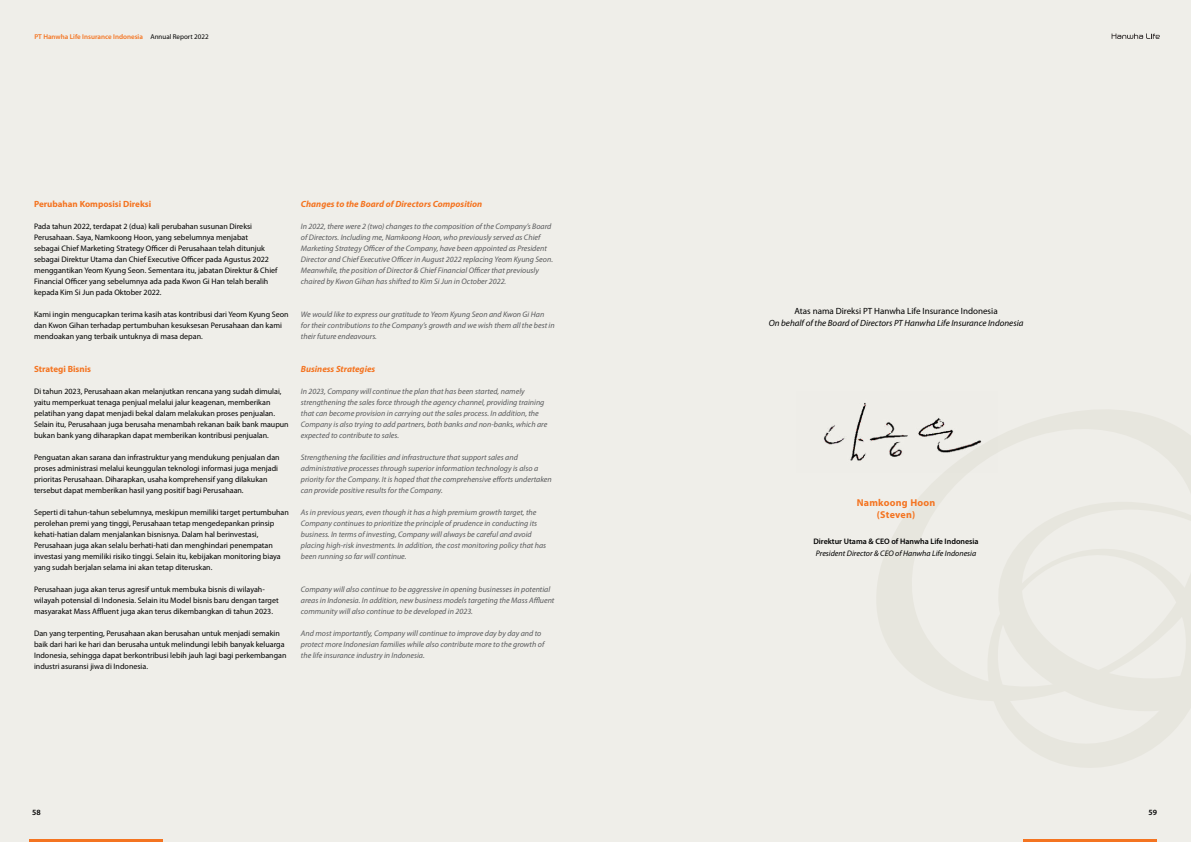
<style>
.page{position:relative;width:1191px;height:842px;background:#efeee9}
.page>*{position:absolute;margin:0;border:0;box-sizing:border-box;transform-origin:0 0}
.t1{font:700 10px/12px "Myriad Pro";letter-spacing:.025em;color:#f47421;text-align:center}
.t2{font:italic 9px "Myriad Pro";color:#000}
.t3{font:italic 700 9px "Myriad Pro";color:#f47421}
.t4{font:9px "Myriad Pro";color:#000}
.t5{font:700 9px "Myriad Pro";color:#f47421}
.t6{font:8px/11px "Myriad Pro";color:#000}
.t7{font:italic 8px/11px "Myriad Pro";color:#58595b}
.t8{font:600 8px "Myriad Pro";color:#000}
.t9{font:italic 8px "Myriad Pro";color:#000}
.t10{font:600 7px "Myriad Pro";color:#f47421}
.s1{font-weight:400;color:#000}
</style>
<div class="page">
<hr style="left:30px;top:839px;width:133px;height:3px;background:#f47421">
<hr style="left:1024px;top:839px;width:133px;height:3px;background:#f47421">
<svg style="left:1111px;top:33px;width:48px;height:6px"></svg>
<svg style="left:1004px;top:720px;width:178px;height:47px"></svg>
<svg style="left:877px;top:410px;width:314px;height:310px"></svg>
<img style="left:824px;top:402px;width:173px;height:70px">
<p class="t10" style="left:34px;top:33px;width:176px">PT Hanwha Life Insurance Indonesia <span class="s1">Annual Report 2022</span></p>
<p class="t5" style="left:34px;top:199px;width:119px">Perubahan Komposisi Direksi</p>
<p class="t6" style="left:34px;top:221px;width:245px">Pada tahun 2022, terdapat 2 (dua) kali perubahan susunan Direksi Perusahaan. Saya, Namkoong Hoon, yang sebelumnya menjabat<br>sebagai Chief Marketing Strategy Officer di Perusahaan telah ditunjuk sebagai Direktur Utama dan Chief Executive Officer pada Agustus 2022 menggantikan Yeom Kyung Seon. Sementara itu, jabatan Direktur &amp; Chief Financial Officer yang sebelumnya ada pada Kwon Gi Han telah beralih kepada Kim Si Jun pada Oktober 2022.</p>
<p class="t6" style="left:34px;top:309px;width:256px">Kami ingin mengucapkan terima kasih atas kontribusi dari Yeom Kyung Seon dan Kwon Gihan terhadap pertumbuhan kesuksesan Perusahaan dan kami mendoakan yang terbaik untuknya di masa depan.</p>
<p class="t5" style="left:34px;top:364px;width:59px">Strategi Bisnis</p>
<p class="t6" style="left:34px;top:386px;width:256px">Di tahun 2023, Perusahaan akan melanjutkan rencana yang sudah dimulai, yaitu memperkuat tenaga penjual melalui jalur keagenan, memberikan pelatihan yang dapat menjadi bekal dalam melakukan proses penjualan.<br>Selain itu, Perusahaan juga berusaha menambah rekanan baik bank maupun bukan bank yang diharapkan dapat memberikan kontribusi penjualan.</p>
<p class="t6" style="left:34px;top:452px;width:247px">Penguatan akan sarana dan infrastruktur yang mendukung penjualan dan proses administrasi melalui keunggulan teknologi informasi juga menjadi prioritas Perusahaan. Diharapkan, usaha komprehensif yang dilakukan tersebut dapat memberikan hasil yang positif bagi Perusahaan.</p>
<p class="t6" style="left:34px;top:507px;width:256px">Seperti di tahun-tahun sebelumnya, meskipun memiliki target pertumbuhan perolehan premi yang tinggi, Perusahaan tetap mengedepankan prinsip kehati-hatian dalam menjalankan bisnisnya. Dalam hal berinvestasi, Perusahaan juga akan selalu berhati-hati dan menghindari penempatan investasi yang memiliki risiko tinggi. Selain itu, kebijakan monitoring biaya yang sudah berjalan selama ini akan tetap diteruskan.</p>
<p class="t6" style="left:34px;top:584px;width:246px">Perusahaan juga akan terus agresif untuk membuka bisnis di wilayah&shy;wilayah potensial di Indonesia. Selain itu Model bisnis baru dengan target masyarakat Mass Affluent juga akan terus dikembangkan di tahun 2023.</p>
<p class="t6" style="left:34px;top:628px;width:254px">Dan yang terpenting, Perusahaan akan berusahan untuk menjadi semakin baik dari hari ke hari dan berusaha untuk melindungi lebih banyak keluarga Indonesia, sehingga dapat berkontribusi lebih jauh lagi bagi perkembangan industri asuransi jiwa di Indonesia.</p>
<p class="t3" style="left:301px;top:198px;width:183px">Changes to the Board of Directors Composition</p>
<p class="t7" style="left:301px;top:221px;width:254px">In 2022, there were 2 (two) changes to the composition of the Company’s Board of Directors. Including me, Namkoong Hoon, who previously served as Chief Marketing Strategy Officer of the Company, have been appointed as President Director and Chief Executive Officer in August 2022 replacing Yeom Kyung Seon.<br>Meanwhile, the position of Director &amp; Chief Financial Officer that previously chaired by Kwon Gihan has shifted to Kim Si Jun in October 2022.</p>
<p class="t7" style="left:301px;top:309px;width:255px">We would like to express our gratitude to Yeom Kyung Seon and Kwon Gi Han for their contributions to the Company’s growth and we wish them all the best in their future endeavours.</p>
<p class="t3" style="left:301px;top:363px;width:76px">Business Strategies</p>
<p class="t7" style="left:301px;top:386px;width:248px">In 2023, Company will continue the plan that has been started, namely strengthening the sales force through the agency channel, providing training that can become provision in carrying out the sales process. In addition, the Company is also trying to add partners, both banks and non-banks, which are expected to contribute to sales.</p>
<p class="t7" style="left:301px;top:452px;width:252px">Strengthening the facilities and infrastructure that support sales and administrative processes through superior information technology is also a priority for the Company. It is hoped that the comprehensive efforts undertaken can provide positive results for the Company.</p>
<p class="t7" style="left:301px;top:507px;width:247px">As in previous years, even though it has a high premium growth target, the Company continues to prioritize the principle of prudence in conducting its business. In terms of investing, Company will always be careful and avoid placing high-risk investments. In addition, the cost monitoring policy that has been running so far will continue.</p>
<p class="t7" style="left:301px;top:584px;width:255px">Company will also continue to be aggressive in opening businesses in potential areas in Indonesia. In addition, new business models targeting the Mass Affluent community will also continue to be developed in 2023.</p>
<p class="t7" style="left:301px;top:628px;width:245px">And most importantly, Company will continue to improve day by day and to protect more Indonesian families while also contribute more to the growth of the life insurance industry in Indonesia.</p>
<p class="t4" style="left:794px;top:306px;width:205px">Atas nama Direksi PT Hanwha Life Insurance Indonesia</p>
<p class="t2" style="left:768px;top:318px;width:256px">On behalf of the Board of Directors PT Hanwha Life Insurance Indonesia</p>
<p class="t1" style="left:856px;top:496px;width:80px">Namkoong Hoon (Steven)</p>
<p class="t8" style="left:813px;top:536px;width:167px">Direktur Utama &amp; CEO of Hanwha Life Indonesia</p>
<p class="t9" style="left:816px;top:549px;width:162px">President Director &amp; CEO of Hanwha Life Indonesia</p>
<p class="t8" style="left:32px;top:808px;width:10px">58</p>
<p class="t8" style="left:1148px;top:808px;width:10px">59</p>
</div>
